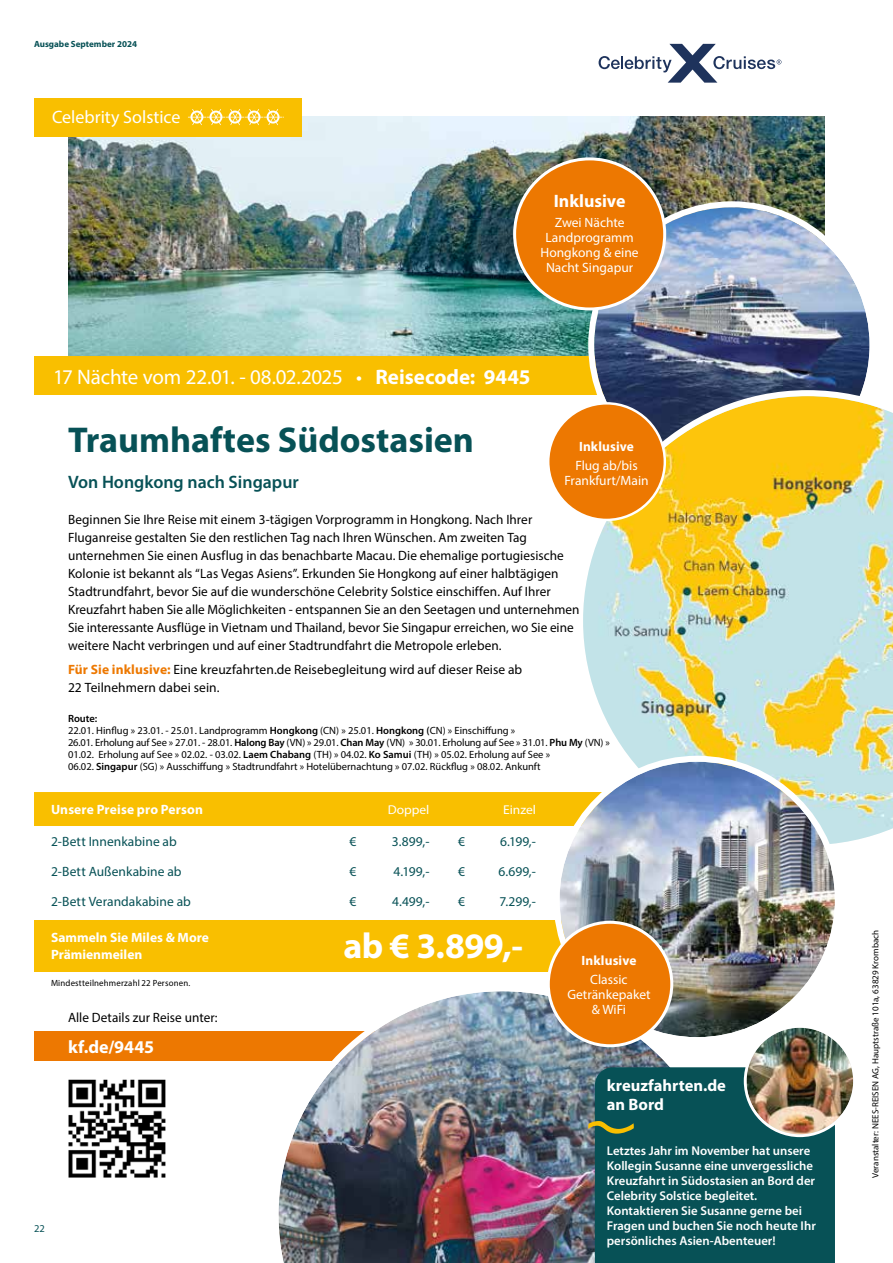
<style>
.page{position:relative;width:893px;height:1263px;background:#fff}
.page>*{position:absolute;margin:0;border:0;box-sizing:border-box;transform-origin:0 0}
.t1{font:700 36px "Myriad Pro";color:#075156}
.t2{font:700 36px "Myriad Pro";color:#fff}
.t3{font:21px "Myriad Pro";letter-spacing:-.015em;color:#fff}
.t4{font:600 18px "Myriad Pro";color:#075156}
.t5{font:700 18px "Myriad Pro";color:#fff}
.t6{font:18px "Myriad Pro";color:#fff}
.t7{font:700 16.5px/19.8px "Myriad Pro";color:#fff}
.t8{font:13.5px/18px "Myriad Pro";letter-spacing:.005em;color:#000}
.t9{font:13.5px "Myriad Pro";letter-spacing:.005em;color:#075156}
.t10{font:13.5px/15px "Myriad Pro";color:#fff;text-align:center}
.t11{font:700 13.5px/16.5px "Myriad Pro";letter-spacing:.005em;color:#fff}
.t12{font:12.9px "Myriad Pro";color:#fff;scale:1.05 1}
.t13{font:600 12.75px/15px "Myriad Pro";color:#fff}
.t14{font:10.5px/12px "Myriad Pro";color:#000}
.t15{font:10.5px "Myriad Pro";color:#075156}
.t16{font:9px "Myriad Pro";color:#000}
.t17{font:9px "Myriad Pro";letter-spacing:.02em;color:#000}
.t18{font:700 9px "Myriad Pro";color:#075156}
.s1{font-weight:700}
.s2{font-weight:700;color:#ed7801}
.s3{font-weight:600}
</style>
<div class="page">
<img style="left:68px;top:116px;width:757px;height:240px">
<div style="left:34px;top:1031px;width:451px;height:30px;background:#ed7801"></div>
<div style="left:34px;top:356px;width:597px;height:38px;background:#f9bf00"></div>
<img style="left:595px;top:207px;width:274px;height:183px">
<img style="left:577px;top:390px;width:316px;height:454px">
<img style="left:278px;top:991px;width:452px;height:272px">
<svg style="left:599px;top:44px;width:182px;height:39px"></svg>
<img style="left:68px;top:1079px;width:98px;height:99px">
<div style="left:34px;top:792px;width:576px;height:34px;background:#f9bf00"></div>
<div style="left:34px;top:920px;width:662px;height:51px;background:#f9bf00"></div>
<img style="left:559px;top:762px;width:276px;height:275px;border-radius:138px">
<div style="left:553px;top:756px;width:288px;height:287px;border:6px solid #fff;border-radius:50%"></div>
<div style="left:548px;top:403px;width:117px;height:117px;background:#ed7801;border-radius:50%"></div>
<div style="left:547px;top:402px;width:119px;height:119px;border:2px solid #fff;border-radius:50%"></div>
<div style="left:515px;top:159px;width:150px;height:150px;background:#ed7801;border-radius:50%"></div>
<div style="left:513px;top:157px;width:153px;height:153px;border:3px solid #fff;border-radius:50%"></div>
<div style="left:34px;top:98px;width:267px;height:38px;background:#f9bf00"></div>
<svg style="left:188px;top:109px;width:95px;height:16px"></svg>
<div style="left:548px;top:922px;width:124px;height:124px;background:#ed7801;border-radius:50%"></div>
<div style="left:547px;top:921px;width:126px;height:126px;border:3px solid #fff;border-radius:50%"></div>
<div style="left:595px;top:1067px;width:240px;height:196px;background:#075156"></div>
<svg style="left:745px;top:1026px;width:109px;height:110px"></svg>
<img style="left:746px;top:1028px;width:107px;height:106px;border-radius:53px">
<div style="left:744px;top:1025px;width:112px;height:112px;border:3px solid #fff;border-radius:50%"></div>
<svg style="left:588px;top:1121px;width:46px;height:13px"></svg>
<p class="t18" style="left:34px;top:39px;width:105px">Ausgabe September 2024</p>
<h3 class="t6" style="left:52px;top:106px;width:130px">Celebrity Solstice</h3>
<h3 class="t5" style="left:554px;top:191px;width:73px">Inklusive</h3>
<p class="t10" style="left:541px;top:214px;width:100px">Zwei Nächte<br>Landprogramm<br>Hongkong &amp; eine<br>Nacht Singapur</p>
<h2 class="t3" style="left:53px;top:364px;width:479px">17 Nächte vom 22.01. - 08.02.2025 • <span class="s1">Reisecode: 9445</span></h2>
<h1 class="t1" style="left:68px;top:420px;width:407px">Traumhaftes Südostasien</h1>
<p class="t11" style="left:579px;top:438px;width:56px">Inklusive</p>
<p class="t10" style="left:564px;top:458px;width:86px">Flug ab/bis<br>Frankfurt/Main</p>
<h3 class="t4" style="left:68px;top:472px;width:232px">Von Hongkong nach Singapur</h3>
<p class="t8" style="left:68px;top:510px;width:513px">Beginnen Sie Ihre Reise mit einem 3-tägigen Vorprogramm in Hongkong. Nach Ihrer Fluganreise gestalten Sie den restlichen Tag nach Ihren Wünschen. Am zweiten Tag unternehmen Sie einen Ausflug in das benachbarte Macau. Die ehemalige portugiesische Kolonie ist bekannt als “Las Vegas Asiens”. Erkunden Sie Hongkong auf einer halbtägigen Stadtrundfahrt, bevor Sie auf die wunderschöne Celebrity Solstice einschiffen. Auf Ihrer Kreuzfahrt haben Sie alle Möglichkeiten - entspannen Sie an den Seetagen und unternehmen Sie interessante Ausflüge in Vietnam und Thailand, bevor Sie Singapur erreichen, wo Sie eine weitere Nacht verbringen und auf einer Stadtrundfahrt die Metropole erleben.</p>
<p class="t8" style="left:68px;top:660px;width:456px"><span class="s2">Für Sie inklusive:</span> Eine kreuzfahrten.de Reisebegleitung wird auf dieser Reise ab<br>22 Teilnehmern dabei sein.</p>
<p class="t14" style="left:68px;top:712px;width:543px"><span class="s3">Route:<br></span>22.01. Hinflug » 23.01. - 25.01. Landprogramm <span class="s3">Hongkong</span> (CN) » 25.01. <span class="s3">Hongkong (</span>CN) » Einschiffung »<br>26.01. Erholung auf See » 27.01. - 28.01. <span class="s3">Halong Bay</span> (VN) » 29.01. <span class="s3">Chan May</span> (VN) » 30.01. Erholung auf See » 31.01. <span class="s3">Phu My</span> (VN) » 01.02. Erholung auf See » 02.02. - 03.02. <span class="s3">Laem Chabang</span> (TH) » 04.02. <span class="s3">Ko Samui</span> (TH) » 05.02. Erholung auf See »<br>06.02. <span class="s3">Singapur</span> (SG) » Ausschiffung » Stadtrundfahrt » Hotelübernachtung » 07.02. Rückflug » 08.02. Ankunft</p>
<p class="t11" style="left:51px;top:801px;width:154px">Unsere Preise pro Person</p>
<p class="t12" style="left:388px;top:802px;width:41px">Doppel</p>
<p class="t12" style="left:503px;top:802px;width:33px">Einzel</p>
<p class="t9" style="left:51px;top:833px;width:127px">2-Bett Innenkabine ab</p>
<p class="t9" style="left:349px;top:833px;width:8px">€</p>
<p class="t9" style="left:392px;top:833px;width:39px">3.899,-</p>
<p class="t9" style="left:458px;top:833px;width:8px">€</p>
<p class="t9" style="left:500px;top:833px;width:37px">6.199,-</p>
<p class="t9" style="left:51px;top:863px;width:132px">2-Bett Außenkabine ab</p>
<p class="t9" style="left:349px;top:863px;width:8px">€</p>
<p class="t9" style="left:394px;top:863px;width:37px">4.199,-</p>
<p class="t9" style="left:458px;top:863px;width:8px">€</p>
<p class="t9" style="left:499px;top:863px;width:39px">6.699,-</p>
<p class="t9" style="left:51px;top:893px;width:141px">2-Bett Verandakabine ab</p>
<p class="t9" style="left:349px;top:893px;width:8px">€</p>
<p class="t9" style="left:392px;top:893px;width:39px">4.499,-</p>
<p class="t9" style="left:458px;top:893px;width:8px">€</p>
<p class="t9" style="left:500px;top:893px;width:38px">7.299,-</p>
<p class="t11" style="left:51px;top:930px;width:159px">Sammeln Sie Miles &amp; More<br>Prämienmeilen</p>
<h1 class="t2" style="left:343px;top:925px;width:181px">ab € 3.899,-</h1>
<p class="t17" style="left:51px;top:977px;width:141px">Mindestteilnehmerzahl 22 Personen.</p>
<p class="t8" style="left:68px;top:1008px;width:151px">Alle Details zur Reise unter:</p>
<h3 class="t5" style="left:68px;top:1037px;width:88px">kf.de/9445</h3>
<p class="t15" style="left:34px;top:1222px;width:12px">22</p>
<p class="t11" style="left:581px;top:952px;width:56px">Inklusive</p>
<p class="t10" style="left:567px;top:972px;width:85px">Classic<br>Getränkepaket &amp; WiFi</p>
<p class="t7" style="left:607px;top:1075px;width:121px">kreuzfahrten.de an Bord</p>
<p class="t13" style="left:607px;top:1144px;width:211px">Letztes Jahr im November hat unsere Kollegin Susanne eine unvergessliche Kreuzfahrt in Südostasien an Bord der Celebrity Solstice begleitet.<br>Kontaktieren Sie Susanne gerne bei Fragen und buchen Sie noch heute Ihr persönliches Asien-Abenteuer!</p>
<p class="t16" style="left:870px;top:1178px;width:249px;rotate:-90deg">Veranstalter: NEES-REISEN AG, Hauptstraße 101a, 63829 Krombach</p>
</div>
